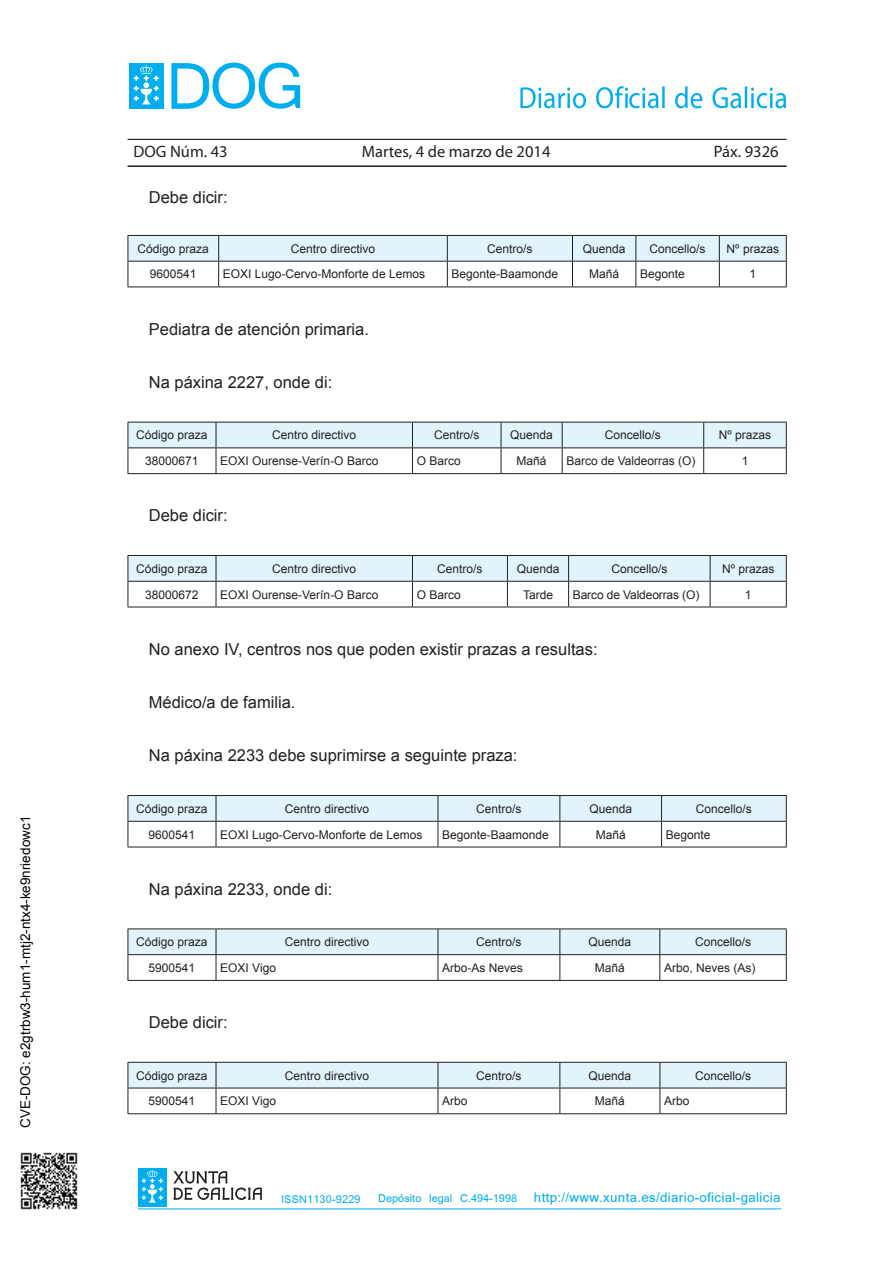
<style>
.page{position:relative;width:893px;height:1263px;background:#fff}
.page>*{position:absolute;margin:0;border:0;box-sizing:border-box;transform-origin:0 0}
.t1{font:21.15px "Kartika";letter-spacing:.015em;color:#00aeef}
.DOG_BASE_SANGRIA{font:16.5px "Arial";color:#231f20}
.t2{font:16.5px "Myriad Pro";color:#231f20}
.t3{font:13.5px "Arial";color:#000}
.t4{font:12px "Arial";color:#231f20}
.s1{font-size:17.25px}
</style>
<div class="page">
<hr style="left:128px;top:139px;width:659px;height:1px;background:#231f20">
<hr style="left:128px;top:165px;width:659px;height:2px;background:#231f20">
<svg style="left:520px;top:86px;width:266px;height:22px"></svg>
<div style="left:129px;top:63px;width:35px;height:46px;background:#00aeef"></div>
<svg style="left:134px;top:65px;width:25px;height:39px"></svg>
<svg style="left:171px;top:63px;width:129px;height:46px"></svg>
<div style="left:138px;top:1168px;width:29px;height:38px;background:#00aeef"></div>
<svg style="left:142px;top:1170px;width:21px;height:32px"></svg>
<svg style="left:173px;top:1171px;width:89px;height:29px"></svg>
<hr style="left:138px;top:1208px;width:643px;height:1px;background:#00aeef">
<svg style="left:128px;top:235px;width:659px;height:52px"></svg>
<hr style="left:128px;top:287px;width:91px;height:1px;background:#231f20">
<hr style="left:219px;top:287px;width:228px;height:1px;background:#231f20">
<hr style="left:447px;top:287px;width:125px;height:1px;background:#231f20">
<hr style="left:572px;top:287px;width:64px;height:1px;background:#231f20">
<hr style="left:636px;top:287px;width:83px;height:1px;background:#231f20">
<hr style="left:719px;top:287px;width:68px;height:1px;background:#231f20">
<svg style="left:128px;top:422px;width:659px;height:51px"></svg>
<hr style="left:128px;top:473px;width:88px;height:1px;background:#231f20">
<hr style="left:216px;top:473px;width:196px;height:1px;background:#231f20">
<hr style="left:412px;top:473px;width:89px;height:1px;background:#231f20">
<hr style="left:501px;top:473px;width:61px;height:1px;background:#231f20">
<hr style="left:562px;top:473px;width:142px;height:1px;background:#231f20">
<hr style="left:704px;top:473px;width:83px;height:1px;background:#231f20">
<svg style="left:128px;top:555px;width:659px;height:52px"></svg>
<hr style="left:128px;top:607px;width:88px;height:1px;background:#231f20">
<hr style="left:216px;top:607px;width:196px;height:1px;background:#231f20">
<hr style="left:412px;top:607px;width:95px;height:1px;background:#231f20">
<hr style="left:507px;top:607px;width:62px;height:1px;background:#231f20">
<hr style="left:569px;top:607px;width:141px;height:1px;background:#231f20">
<hr style="left:710px;top:607px;width:77px;height:1px;background:#231f20">
<svg style="left:128px;top:795px;width:659px;height:52px"></svg>
<hr style="left:128px;top:847px;width:88px;height:1px;background:#231f20">
<hr style="left:216px;top:847px;width:222px;height:1px;background:#231f20">
<hr style="left:438px;top:847px;width:122px;height:1px;background:#231f20">
<hr style="left:560px;top:847px;width:102px;height:1px;background:#231f20">
<hr style="left:662px;top:847px;width:125px;height:1px;background:#231f20">
<hr style="left:128px;top:928px;width:88px;height:1px;background:#231f20">
<hr style="left:216px;top:928px;width:222px;height:1px;background:#231f20">
<hr style="left:438px;top:928px;width:122px;height:1px;background:#231f20">
<hr style="left:560px;top:928px;width:100px;height:1px;background:#231f20">
<hr style="left:660px;top:928px;width:127px;height:1px;background:#231f20">
<svg style="left:128px;top:929px;width:659px;height:51px"></svg>
<hr style="left:128px;top:980px;width:88px;height:1px;background:#231f20">
<hr style="left:216px;top:980px;width:222px;height:1px;background:#231f20">
<hr style="left:438px;top:980px;width:122px;height:1px;background:#231f20">
<hr style="left:560px;top:980px;width:100px;height:1px;background:#231f20">
<hr style="left:660px;top:980px;width:127px;height:1px;background:#231f20">
<svg style="left:128px;top:1062px;width:659px;height:51px"></svg>
<hr style="left:128px;top:1113px;width:88px;height:1px;background:#231f20">
<hr style="left:216px;top:1113px;width:222px;height:1px;background:#231f20">
<hr style="left:438px;top:1113px;width:122px;height:1px;background:#231f20">
<hr style="left:560px;top:1113px;width:100px;height:1px;background:#231f20">
<hr style="left:660px;top:1113px;width:127px;height:1px;background:#231f20">
<img style="left:20px;top:1152px;width:58px;height:58px">
<p class="t3" style="left:20px;top:1128px;width:313px;rotate:-90deg">CVE-DOG: e2gtrbw3-hum1-mtj2-ntx4-ke9nriedowc1</p>
<h2 class="t2" style="left:134px;top:141px;width:96px">DOG Núm. 43</h2>
<h2 class="t2" style="left:362px;top:141px;width:190px">Martes, 4 de marzo de 2014</h2>
<h2 class="t2" style="left:714px;top:141px;width:66px">Páx. 9326</h2>
<p class="DOG_BASE_SANGRIA" style="left:149px;top:187px;width:80px">Debe dicir:</p>
<p class="t4" style="left:138px;top:241px;width:73px">Código praza</p>
<p class="t4" style="left:291px;top:241px;width:86px">Centro directivo</p>
<p class="t4" style="left:487px;top:241px;width:47px">Centro/s</p>
<p class="t4" style="left:583px;top:241px;width:44px">Quenda</p>
<p class="t4" style="left:650px;top:241px;width:58px">Concello/s</p>
<p class="t4" style="left:727px;top:241px;width:54px">Nº prazas</p>
<p class="t4" style="left:150px;top:266px;width:48px">9600541</p>
<p class="t4" style="left:223px;top:266px;width:204px">EOXI Lugo-Cervo-Monforte de Lemos</p>
<p class="t4" style="left:452px;top:266px;width:108px">Begonte-Baamonde</p>
<p class="t4" style="left:589px;top:266px;width:32px">Mañá</p>
<p class="t4" style="left:640px;top:266px;width:46px">Begonte</p>
<p class="t4" style="left:749px;top:266px;width:8px">1</p>
<p class="DOG_BASE_SANGRIA" style="left:149px;top:318px;width:222px">Pediatra de atención primaria.</p>
<p class="DOG_BASE_SANGRIA" style="left:149px;top:371px;width:185px">Na páxina 2227, onde di:</p>
<p class="t4" style="left:136px;top:427px;width:73px">Código praza</p>
<p class="t4" style="left:272px;top:427px;width:86px">Centro directivo</p>
<p class="t4" style="left:434px;top:427px;width:47px">Centro/s</p>
<p class="t4" style="left:510px;top:427px;width:44px">Quenda</p>
<p class="t4" style="left:605px;top:427px;width:58px">Concello/s</p>
<p class="t4" style="left:719px;top:427px;width:54px">Nº prazas</p>
<p class="t4" style="left:145px;top:453px;width:55px">38000671</p>
<p class="t4" style="left:220px;top:453px;width:160px">EOXI Ourense-Verín-O Barco</p>
<p class="t4" style="left:417px;top:453px;width:46px">O Barco</p>
<p class="t4" style="left:517px;top:453px;width:32px">Mañá</p>
<p class="t4" style="left:566px;top:453px;width:131px">Barco de Valdeorras (O)</p>
<p class="t4" style="left:742px;top:453px;width:8px">1</p>
<p class="DOG_BASE_SANGRIA" style="left:149px;top:505px;width:80px">Debe dicir:</p>
<p class="t4" style="left:136px;top:561px;width:73px">Código praza</p>
<p class="t4" style="left:272px;top:561px;width:86px">Centro directivo</p>
<p class="t4" style="left:437px;top:561px;width:47px">Centro/s</p>
<p class="t4" style="left:517px;top:561px;width:44px">Quenda</p>
<p class="t4" style="left:611px;top:561px;width:58px">Concello/s</p>
<p class="t4" style="left:722px;top:561px;width:54px">Nº prazas</p>
<p class="t4" style="left:145px;top:586px;width:55px">38000672</p>
<p class="t4" style="left:220px;top:586px;width:160px">EOXI Ourense-Verín-O Barco</p>
<p class="t4" style="left:417px;top:586px;width:46px">O Barco</p>
<p class="t4" style="left:523px;top:586px;width:32px">Tarde</p>
<p class="t4" style="left:573px;top:586px;width:128px">Barco de Valdeorras (O)</p>
<p class="t4" style="left:745px;top:586px;width:8px">1</p>
<p class="DOG_BASE_SANGRIA" style="left:149px;top:638px;width:450px">No anexo IV, centros nos que poden existir prazas a resultas:</p>
<p class="DOG_BASE_SANGRIA" style="left:149px;top:691px;width:148px">Médico/a de familia.</p>
<p class="DOG_BASE_SANGRIA" style="left:149px;top:745px;width:370px">Na páxina 2233 debe suprimirse a seguinte praza:</p>
<p class="t4" style="left:136px;top:801px;width:73px">Código praza</p>
<p class="t4" style="left:285px;top:801px;width:86px">Centro directivo</p>
<p class="t4" style="left:476px;top:801px;width:47px">Centro/s</p>
<p class="t4" style="left:589px;top:801px;width:44px">Quenda</p>
<p class="t4" style="left:696px;top:801px;width:58px">Concello/s</p>
<p class="t4" style="left:149px;top:826px;width:48px">9600541</p>
<p class="t4" style="left:220px;top:826px;width:204px">EOXI Lugo-Cervo-Monforte de Lemos</p>
<p class="t4" style="left:442px;top:826px;width:108px">Begonte-Baamonde</p>
<p class="t4" style="left:596px;top:826px;width:32px">Mañá</p>
<p class="t4" style="left:666px;top:826px;width:46px">Begonte</p>
<p class="DOG_BASE_SANGRIA" style="left:149px;top:878px;width:185px">Na páxina 2233, onde di:</p>
<p class="t4" style="left:136px;top:934px;width:73px">Código praza</p>
<p class="t4" style="left:285px;top:934px;width:86px">Centro directivo</p>
<p class="t4" style="left:476px;top:934px;width:47px">Centro/s</p>
<p class="t4" style="left:588px;top:934px;width:44px">Quenda</p>
<p class="t4" style="left:695px;top:934px;width:58px">Concello/s</p>
<p class="t4" style="left:149px;top:960px;width:48px">5900541</p>
<p class="t4" style="left:220px;top:960px;width:57px">EOXI Vigo</p>
<p class="t4" style="left:442px;top:960px;width:82px">Arbo-As Neves</p>
<p class="t4" style="left:595px;top:960px;width:32px">Mañá</p>
<p class="t4" style="left:664px;top:960px;width:93px">Arbo, Neves (As)</p>
<p class="DOG_BASE_SANGRIA" style="left:149px;top:1011px;width:80px">Debe dicir:</p>
<p class="t4" style="left:136px;top:1067px;width:73px">Código praza</p>
<p class="t4" style="left:285px;top:1067px;width:86px">Centro directivo</p>
<p class="t4" style="left:476px;top:1067px;width:47px">Centro/s</p>
<p class="t4" style="left:589px;top:1067px;width:44px">Quenda</p>
<p class="t4" style="left:695px;top:1067px;width:58px">Concello/s</p>
<p class="t4" style="left:149px;top:1093px;width:48px">5900541</p>
<p class="t4" style="left:220px;top:1093px;width:57px">EOXI Vigo</p>
<p class="t4" style="left:442px;top:1093px;width:27px">Arbo</p>
<p class="t4" style="left:595px;top:1093px;width:32px">Mañá</p>
<p class="t4" style="left:664px;top:1093px;width:27px">Arbo</p>
<h1 class="t1" style="left:281px;top:1187px;width:501px"><span class="s1">ISSN1130-9229 Depósito legal C.494-1998</span> http://www.xunta.es/diario-oficial-galicia</h1>
</div>
